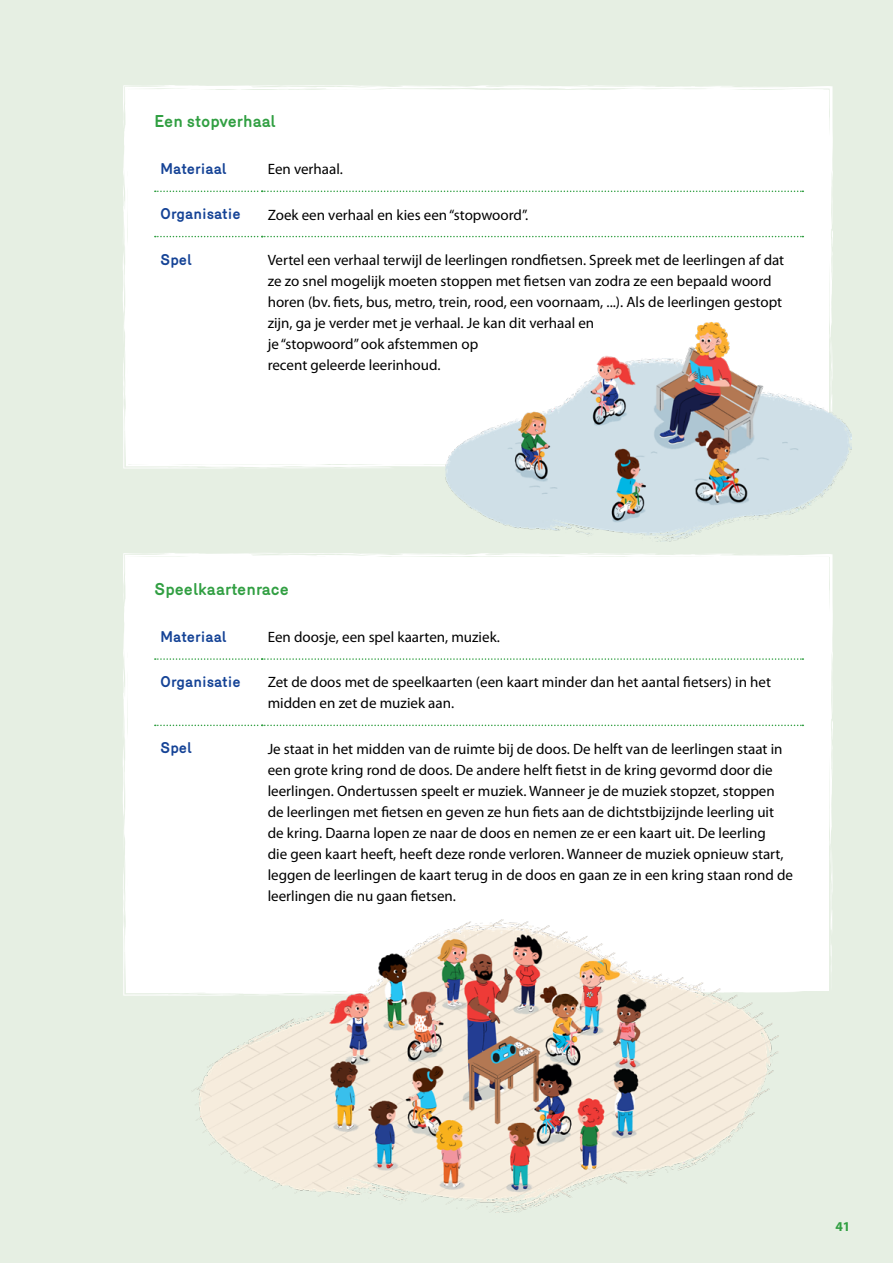
<style>
.page{position:relative;width:893px;height:1263px;background:#e6efe3}
.page>*{position:absolute;margin:0;border:0;box-sizing:border-box;transform-origin:0 0}
.t1{font:700 16.5px "Mercury";color:#319f42}
.t2{font:15px/21px "Myriad Pro";color:#000}
.t3{font:700 15px "Mercury";color:#154396}
.t4{font:700 13.5px "Myriad Pro";color:#319f42}
</style>
<div class="page">
<div style="left:123px;top:553px;width:710px;height:438px;background:#fff"></div>
<svg style="left:827px;top:840px;width:5px;height:151px"></svg>
<svg style="left:658px;top:554px;width:18px;height:1px"></svg>
<svg style="left:825px;top:560px;width:3px;height:7px"></svg>
<svg style="left:739px;top:554px;width:52px;height:5px"></svg>
<svg style="left:685px;top:559px;width:27px;height:1px"></svg>
<svg style="left:548px;top:557px;width:12px;height:1px"></svg>
<svg style="left:590px;top:554px;width:27px;height:7px"></svg>
<svg style="left:386px;top:553px;width:51px;height:8px"></svg>
<svg style="left:262px;top:553px;width:13px;height:6px"></svg>
<svg style="left:330px;top:553px;width:46px;height:7px"></svg>
<svg style="left:299px;top:555px;width:22px;height:4px"></svg>
<svg style="left:148px;top:560px;width:24px;height:1px"></svg>
<div style="left:123px;top:681px;width:681px;height:314px;background:#fff"></div>
<div style="left:123px;top:85px;width:710px;height:235px;background:#fff"></div>
<svg style="left:658px;top:86px;width:16px;height:1px"></svg>
<svg style="left:825px;top:91px;width:3px;height:7px"></svg>
<svg style="left:739px;top:86px;width:52px;height:5px"></svg>
<svg style="left:685px;top:91px;width:27px;height:1px"></svg>
<svg style="left:548px;top:89px;width:12px;height:1px"></svg>
<svg style="left:590px;top:86px;width:27px;height:6px"></svg>
<svg style="left:386px;top:85px;width:51px;height:7px"></svg>
<svg style="left:262px;top:86px;width:13px;height:5px"></svg>
<svg style="left:330px;top:85px;width:46px;height:7px"></svg>
<svg style="left:299px;top:87px;width:22px;height:3px"></svg>
<svg style="left:148px;top:86px;width:24px;height:7px"></svg>
<div style="left:123px;top:153px;width:681px;height:315px;background:#fff"></div>
<img style="left:192px;top:919px;width:587px;height:294px">
<img style="left:446px;top:320px;width:405px;height:222px">
<p class="t1" style="left:154px;top:112px;width:123px">Een stopverhaal</p>
<p class="t3" style="left:160px;top:160px;width:68px">Materiaal</p>
<p class="t2" style="left:268px;top:159px;width:77px">Een verhaal.</p>
<p class="t3" style="left:160px;top:205px;width:82px">Organisatie</p>
<p class="t2" style="left:268px;top:204px;width:262px">Zoek een verhaal en kies een “stopwoord”.</p>
<p class="t3" style="left:160px;top:250px;width:33px">Spel</p>
<p class="t2" style="left:268px;top:250px;width:518px">Vertel een verhaal terwijl de leerlingen rondfietsen. Spreek met de leerlingen af dat ze zo snel mogelijk moeten stoppen met fietsen van zodra ze een bepaald woord horen (bv. fiets, bus, metro, trein, rood, een voornaam, ...). Als de leerlingen gestopt zijn, ga je verder met je verhaal. Je kan dit verhaal en<br>je “stopwoord” ook afstemmen op<br>recent geleerde leerinhoud.</p>
<p class="t1" style="left:154px;top:580px;width:136px">Speelkaartenrace</p>
<p class="t3" style="left:160px;top:628px;width:68px">Materiaal</p>
<p class="t2" style="left:268px;top:627px;width:234px">Een doosje, een spel kaarten, muziek.</p>
<p class="t3" style="left:160px;top:673px;width:82px">Organisatie</p>
<p class="t2" style="left:268px;top:672px;width:505px">Zet de doos met de speelkaarten (een kaart minder dan het aantal fietsers) in het midden en zet de muziek aan.</p>
<p class="t3" style="left:160px;top:739px;width:33px">Spel</p>
<p class="t2" style="left:268px;top:738px;width:527px">Je staat in het midden van de ruimte bij de doos. De helft van de leerlingen staat in een grote kring rond de doos. De andere helft fietst in de kring gevormd door die leerlingen. Ondertussen speelt er muziek. Wanneer je de muziek stopzet, stoppen de leerlingen met fietsen en geven ze hun fiets aan de dichtstbijzijnde leerling uit de kring. Daarna lopen ze naar de doos en nemen ze er een kaart uit. De leerling<br>die geen kaart heeft, heeft deze ronde verloren. Wanneer de muziek opnieuw start, leggen de leerlingen de kaart terug in de doos en gaan ze in een kring staan rond de leerlingen die nu gaan fietsen.</p>
<p class="t4" style="left:835px;top:1217px;width:16px">41</p>
</div>
